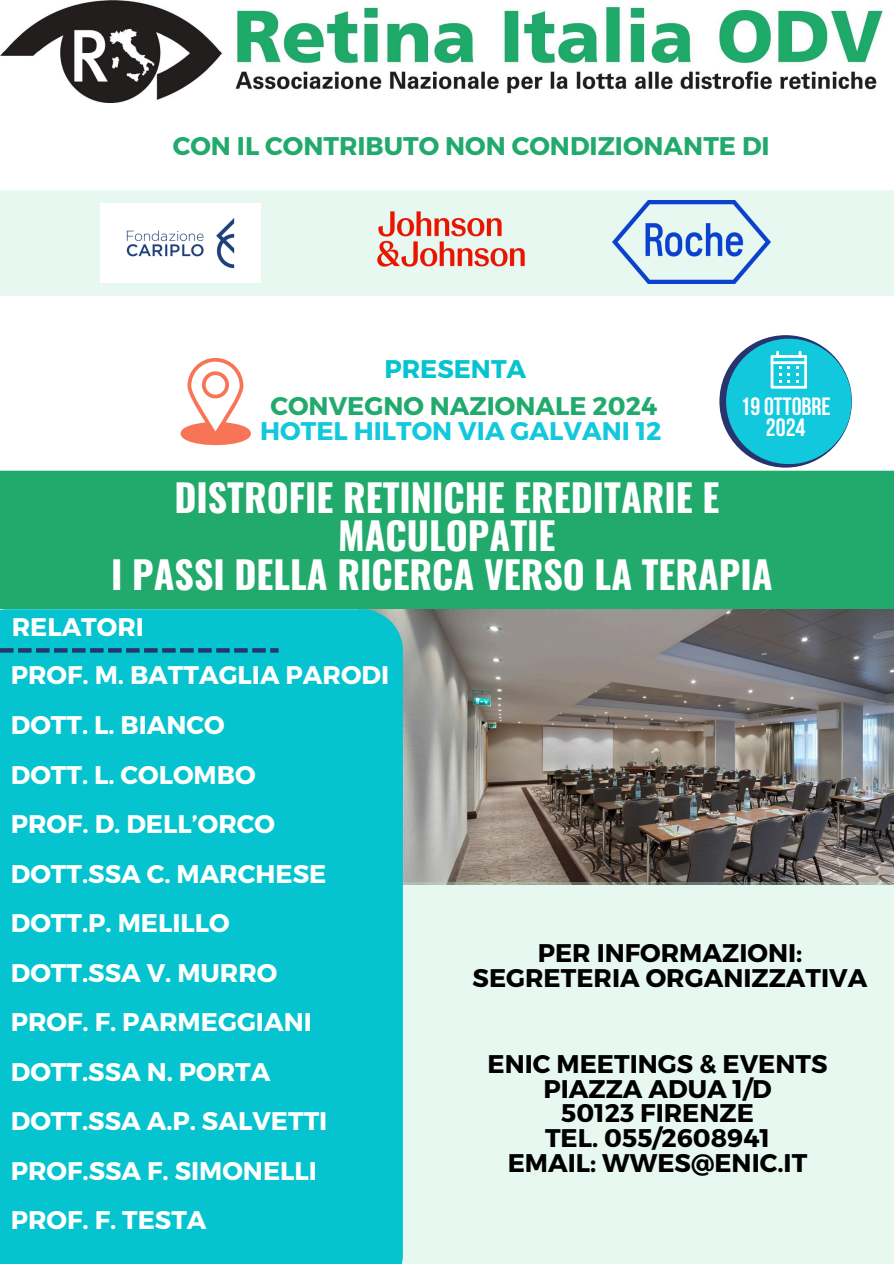
<style>
.page{position:relative;width:894px;height:1264px;background:#fff}
.page>*{position:absolute;margin:0;border:0;box-sizing:border-box;transform-origin:0 0}
.t1{font:700 37.8px/38.5px "Oswald";color:#fff;text-align:center}
.t2{font:700 25.5px "Montserrat";color:#fff}
.t3{font:700 25.5px/24.8px "Montserrat";color:#000;text-align:center}
.t4{font:700 25.5px/24.8px "Montserrat";color:#12c8dd;text-align:center}
.t5{font:700 25.5px "Montserrat";color:#22aa6c}
.t6{font:700 25.5px "Montserrat";color:#05c4cf}
.t7{font:700 24.9px/21.3px "Bebas Neue";color:#fff;text-align:center}
.s1{color:#22aa6c}
</style>
<div class="page">
<img style="left:0;top:0;width:883px;height:102px">
<div style="left:0;top:190px;width:893px;height:106px;background:#e7f8f1"></div>
<img style="left:612px;top:201px;width:158px;height:82px">
<img style="left:362px;top:196px;width:178px;height:86px">
<div style="left:0;top:470px;width:893px;height:139px;background:#22aa6c"></div>
<img style="left:403px;top:609px;width:490px;height:272px">
<svg style="left:719px;top:335px;width:132px;height:132px"></svg>
<div style="left:725px;top:339px;width:126px;height:125px;background:#12c8dd;border-radius:50%"></div>
<svg style="left:770px;top:351px;width:36px;height:37px"></svg>
<div style="left:278px;top:881px;width:615px;height:382px;background:#e7f8f1"></div>
<div style="left:0;top:609px;width:403px;height:654px;background:#05c4cf"></div>
<svg style="left:0;top:648px;width:278px;height:4px"></svg>
<svg style="left:180px;top:358px;width:71px;height:88px"></svg>
<img style="left:101px;top:203px;width:159px;height:80px">
<p class="t5" style="left:173px;top:129px;width:598px">CON IL CONTRIBUTO NON CONDIZIONANTE DI</p>
<p class="t6" style="left:384px;top:352px;width:143px">PRESENTA</p>
<h2 class="t4" style="left:260px;top:392px;width:403px"><span class="s1">CONVEGNO NAZIONALE 2024<br></span>HOTEL HILTON VIA GALVANI 12</h2>
<h2 class="t7" style="left:740px;top:397px;width:92px">19OTTOBRE<br>2024</h2>
<p class="t1" style="left:111px;top:476px;width:662px">DISTROFIE RETINICHE EREDITARIE E<br>MACULOPATIE<br>I PASSI DELLA RICERCA VERSO LA TERAPIA</p>
<h1 class="t2" style="left:12px;top:611px;width:134px">RELATORI</h1>
<h2 class="t2" style="left:11px;top:658px;width:380px">PROF. M. BATTAGLIA PARODI</h2>
<h2 class="t2" style="left:11px;top:708px;width:215px">DOTT. L. BIANCO</h2>
<h2 class="t2" style="left:11px;top:757px;width:246px">DOTT. L. COLOMBO</h2>
<h2 class="t2" style="left:11px;top:807px;width:266px">PROF. D. DELL’ORCO</h2>
<h2 class="t2" style="left:11px;top:856px;width:317px">DOTT.SSA C. MARCHESE</h2>
<h2 class="t2" style="left:11px;top:906px;width:220px">DOTT.P. MELILLO</h2>
<h2 class="t2" style="left:11px;top:955px;width:268px">DOTT.SSA V. MURRO</h2>
<h2 class="t2" style="left:11px;top:1005px;width:302px">PROF. F. PARMEGGIANI</h2>
<h2 class="t2" style="left:11px;top:1054px;width:261px">DOTT.SSA N. PORTA</h2>
<h2 class="t2" style="left:11px;top:1104px;width:318px">DOTT.SSA A.P. SALVETTI</h2>
<h2 class="t2" style="left:11px;top:1153px;width:307px">PROF.SSA F. SIMONELLI</h2>
<h2 class="t2" style="left:11px;top:1203px;width:197px">PROF. F. TESTA</h2>
<h2 class="t3" style="left:472px;top:939px;width:396px">PER INFORMAZIONI:<br>SEGRETERIA ORGANIZZATIVA</h2>
<p class="t3" style="left:487px;top:1050px;width:341px">ENIC MEETINGS &amp; EVENTS<br>PIAZZA ADUA 1/D<br>50123 FIRENZE<br>TEL. 055/2608941<br>EMAIL: WWES@ENIC.IT</p>
</div>
